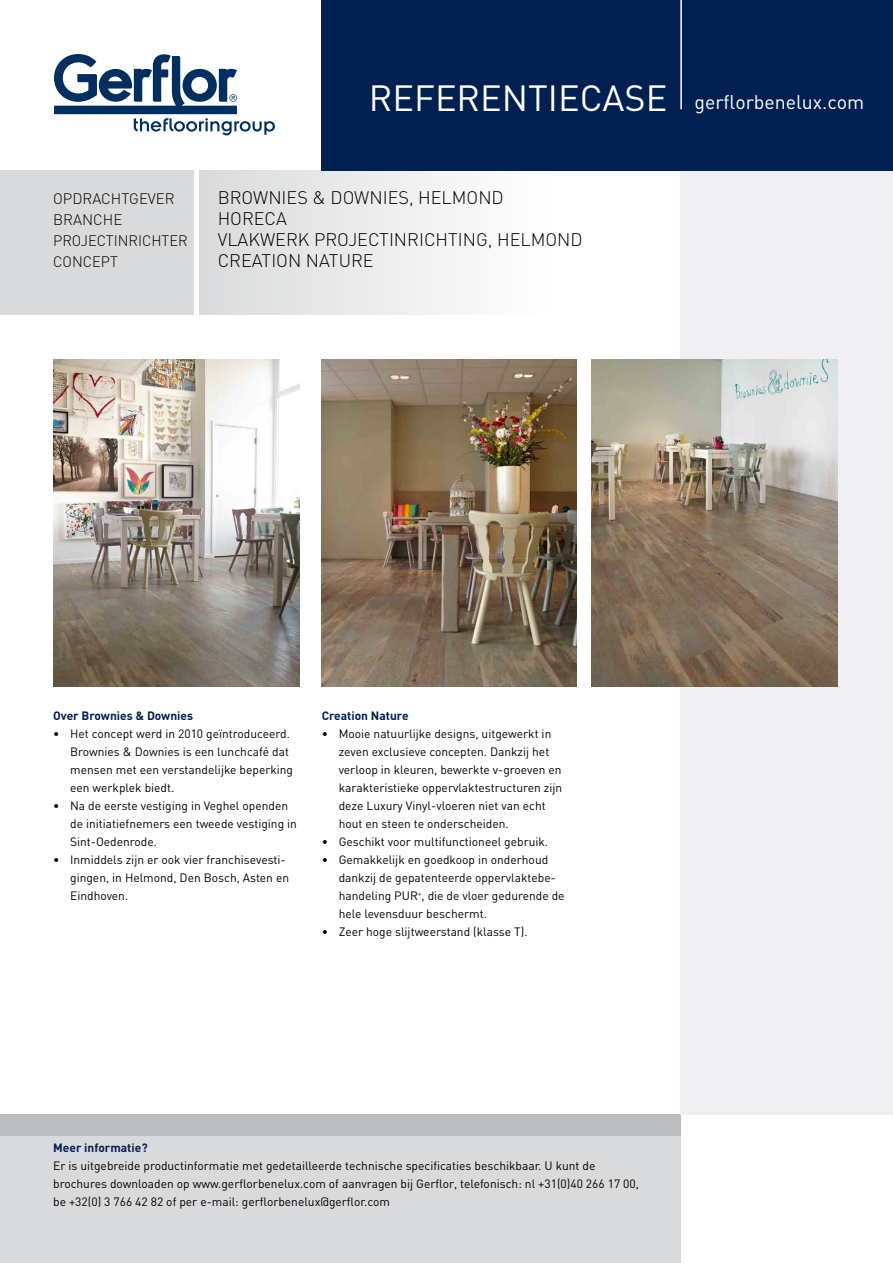
<style>
.page{position:relative;width:893px;height:1263px;background:#fff}
.page>*{position:absolute;margin:0;border:0;box-sizing:border-box;transform-origin:0 0}
.t1{font:19.5px "DIN";color:#fff}
.t2{font:300 18px/21px "DIN";color:#000}
.t3{font:300 15px/21px "DIN";color:#000}
.t4{font:12px/18px "DIN";color:#000}
.t5{font:700 12px "DIN";color:#002052}
.s1{font-size:36px}
</style>
<div class="page">
<div style="left:0;top:170px;width:193px;height:145px;background:#d9dadb"></div>
<div style="left:0;top:1135px;width:680px;height:128px;background:#d9dadb"></div>
<div style="left:0;top:1114px;width:680px;height:21px;background:#bbbdbe"></div>
<svg style="left:200px;top:170px;width:480px;height:145px"></svg>
<div style="left:680px;top:170px;width:213px;height:944px;background:#efeff4"></div>
<div style="left:322px;top:0;width:571px;height:170px;background:#002052"></div>
<svg style="left:54px;top:54px;width:221px;height:81px"></svg>
<hr style="left:680px;top:0;width:2px;height:109px;background:#fff">
<img style="left:591px;top:359px;width:247px;height:328px">
<img style="left:53px;top:359px;width:246px;height:328px">
<img style="left:321px;top:359px;width:256px;height:328px">
<h1 class="t1" style="left:369px;top:89px;width:497px"><span class="s1">REFERENTIECASE</span> gerflorbenelux.com</h1>
<p class="t3" style="left:53px;top:188px;width:123px">OPDRACHTGEVER<br>BRANCHE<br>PROJECTINRICHTER<br>CONCEPT</p>
<h2 class="t2" style="left:218px;top:187px;width:366px">BROWNI ES &amp; DOWNI ES, H ELMOND<br>HORECA<br>VLAKWERK PROJ ECTI NRICHTI NG, H ELMOND<br>CREAT</h2>
<h2 class="t2" style="left:271px;top:250px;width:46px">ION NAT</h2>
<h2 class="t2" style="left:339px;top:250px;width:24px">URE</h2>
<p class="t5" style="left:53px;top:708px;width:142px">Over Brownies &amp; Downies</p>
<p class="t4" style="left:70px;top:724px;width:224px;text-indent:-17px">• Het concept werd in 2010 geïntroduceerd.<br>Brownies &amp; Downies is een lunchcafé dat mensen met een verstandelijke beperking een werkplek biedt.</p>
<p class="t4" style="left:70px;top:796px;width:228px;text-indent:-17px">• Na de eerste vestiging in Veghel openden de initiatiefnemers een tweede vestiging in<br>Sint-Oedenrode.</p>
<p class="t4" style="left:70px;top:850px;width:220px;text-indent:-17px">• Inmiddels zijn er ook vier franchisevesti&shy;gingen, in Helmond, Den Bosch, Asten en<br>Eindhoven.</p>
<p class="t5" style="left:322px;top:708px;width:88px">Creation Nature</p>
<p class="t4" style="left:339px;top:724px;width:225px;text-indent:-17px">• Mooie natuurlijke designs, uitgewerkt in zeven exclusieve concepten. Dankzij het verloop in kleuren, bewerkte v-groeven en karakteristieke oppervlaktestructuren zijn deze Luxury Vinyl-vloeren niet van echt hout en steen te onderscheiden.</p>
<p class="t4" style="left:322px;top:832px;width:228px">• Geschikt voor multifunctioneel gebruik.</p>
<p class="t4" style="left:339px;top:850px;width:227px;text-indent:-17px">• Gemakkelijk en goedkoop in onderhoud dankzij de gepatenteerde oppervlaktebe&shy;handeling PUR<sup>+</sup>, die de vloer gedurende de hele levensduur beschermt.</p>
<p class="t4" style="left:322px;top:922px;width:207px">• Zeer hoge slijtweerstand (klasse T).</p>
<p class="t5" style="left:53px;top:1140px;width:96px">Meer informatie?</p>
<p class="t4" style="left:53px;top:1156px;width:587px">Er is uitgebreide productinformatie met gedetailleerde technische specificaties beschikbaar. U kunt de brochures downloaden op www.gerflorbenelux.com of aanvragen bij Gerflor, telefonisch: nl +31(0)40 266 17 00, be +32(0) 3 766 42 82 of per e-mail: gerflorbenelux@gerflor.com</p>
</div>
